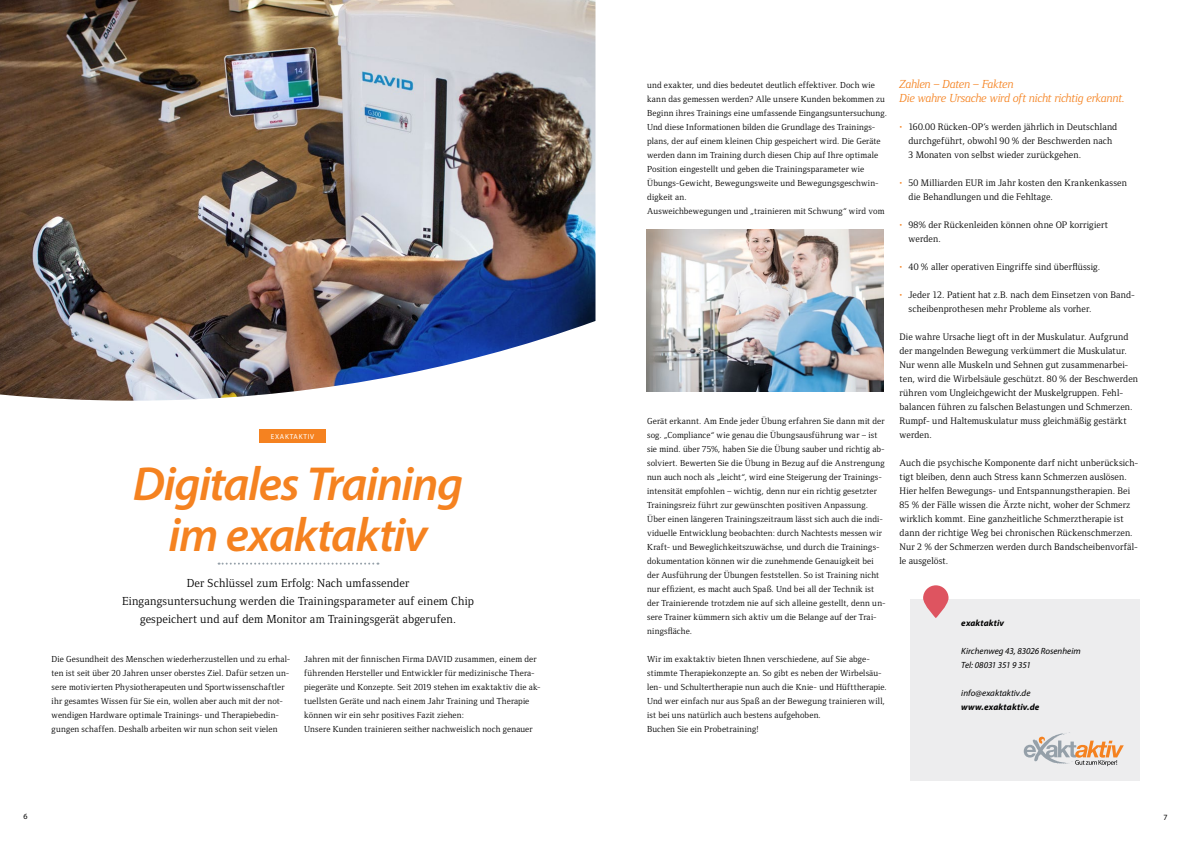
<style>
.page{position:relative;width:1191px;height:842px;background:#fff}
.page>*{position:absolute;margin:0;border:0;box-sizing:border-box;transform-origin:0 0}
.t1{font:italic 600 48px/51px "Myriad Pro";letter-spacing:-.03em;color:#f58220;text-align:center}
.t2{font:12px/18px "Foundry Form Serif";letter-spacing:.01em;color:#000;text-align:center}
.t3{font:italic 12px/14px "Foundry Form Serif";letter-spacing:-.015em;color:#f58220}
.t4{font:9.7px/14px "Foundry Form Serif";letter-spacing:.01em;color:#000}
.t5{font:9px/14px "Foundry Form Serif";letter-spacing:.015em;color:#000}
.t6{font:italic 9px/14px "Myriad Pro";color:#000}
.t7{font:italic 700 9px "Myriad Pro";letter-spacing:.015em;color:#000}
.t8{font:8px "Myriad Pro";color:#000}
.t9{font:7.2px "Myriad Pro";letter-spacing:.095em;color:#fff}
.s1{font-family:"Frutiger LT Com";font-weight:700;font-stretch:condensed;font-size:11px;color:#f58220}
</style>
<div class="page">
<div style="left:910px;top:599px;width:230px;height:182px;background:#ededee"></div>
<svg style="left:923px;top:585px;width:25px;height:33px"></svg>
<svg style="left:1023px;top:732px;width:100px;height:34px"></svg>
<svg style="left:219px;top:563px;width:159px;height:2px"></svg>
<img style="left:647px;top:229px;width:236px;height:162px">
<img style="left:0;top:0;width:595px;height:401px">
<div style="left:259px;top:429px;width:67px;height:14px;background:#f58220"></div>
<p class="t9" style="left:271px;top:432px;width:45px">EXAKTAKTIV</p>
<h1 class="t1" style="left:133px;top:457px;width:332px">Digitales Training im exaktaktiv</h1>
<h2 class="t2" style="left:122px;top:574px;width:353px">Der Schlüssel zum Erfolg: Nach umfassender<br>Eingangsuntersuchung werden die Trainingsparameter auf einem Chip gespeichert und auf dem Monitor am Trainingsgerät abgerufen.</h2>
<p class="t5" style="left:52px;top:652px;width:240px">Die Gesundheit des Menschen wiederherzustellen und zu erhal&shy;ten ist seit über 20 Jahren unser oberstes Ziel. Dafür setzen un&shy;sere motivierten Physiotherapeuten und Sportwissenschaftler ihr gesamtes Wissen für Sie ein, wollen aber auch mit der not&shy;wendigen Hardware optimale Trainings- und Therapiebedin&shy;gungen schaffen. Deshalb arbeiten wir nun schon seit vielen</p>
<p class="t5" style="left:304px;top:652px;width:238px">Jahren mit der finnischen Firma DAVID zusammen, einem der führenden Hersteller und Entwickler für medizinische Thera&shy;piegeräte und Konzepte. Seit 2019 stehen im exaktaktiv die ak&shy;tuellsten Geräte und nach einem Jahr Training und Therapie können wir ein sehr positives Fazit ziehen:<br>Unsere Kunden trainieren seither nachweislich noch genauer</p>
<p class="t5" style="left:647px;top:78px;width:241px">und exakter, und dies bedeutet deutlich effektiver. Doch wie kann das gemessen werden? Alle unsere Kunden bekommen zu Beginn ihres Trainings eine umfassende Eingangsuntersuchung.<br>Und diese Informationen bilden die Grundlage des Trainings&shy;plans, der auf einem kleinen Chip gespeichert wird. Die Geräte werden dann im Training durch diesen Chip auf Ihre optimale Position eingestellt und geben die Trainingsparameter wie Übungs-Gewicht, Bewegungsweite und Bewegungsgeschwin&shy;digkeit an.<br>Ausweichbewegungen und „trainieren mit Schwung“ wird vom</p>
<p class="t5" style="left:647px;top:414px;width:240px">Gerät erkannt. Am Ende jeder Übung erfahren Sie dann mit der sog. „Compliance“ wie genau die Übungsausführung war – ist sie mind. über 75%, haben Sie die Übung sauber und richtig ab&shy;solviert. Bewerten Sie die Übung in Bezug auf die Anstrengung nun auch noch als „leicht“, wird eine Steigerung der Trainings&shy;intensität empfohlen – wichtig, denn nur ein richtig gesetzter Trainingsreiz führt zur gewünschten positiven Anpassung.<br>Über einen längeren Trainingszeitraum lässt sich auch die indi&shy;viduelle Entwicklung beobachten: durch Nachtests messen wir Kraft- und Beweglichkeitszuwächse, und durch die Trainings&shy;dokumentation können wir die zunehmende Genauigkeit bei der Ausführung der Übungen feststellen. So ist Training nicht nur effizient, es macht auch Spaß. Und bei all der Technik ist der Trainierende trotzdem nie auf sich alleine gestellt, denn un&shy;sere Trainer kümmern sich aktiv um die Belange auf der Trai&shy;ningsfläche.</p>
<p class="t5" style="left:647px;top:652px;width:241px">Wir im exaktaktiv bieten Ihnen verschiedene, auf Sie abge&shy;stimmte Therapiekonzepte an. So gibt es neben der Wirbelsäu&shy;len- und Schultertherapie nun auch die Knie- und Hüfttherapie.<br>Und wer einfach nur aus Spaß an der Bewegung trainieren will, ist bei uns natürlich auch bestens aufgehoben.<br>Buchen Sie ein Probetraining!</p>
<h2 class="t3" style="left:899px;top:77px;width:227px">Zahlen – Daten – Fakten<br>Die wahre Ursache wird oft nicht richtig erkannt.</h2>
<p class="t4" style="left:908px;top:119px;width:210px;text-indent:-9px"><span class="s1">·</span> 160.00 Rücken-OP’s werden jährlich in Deutschland durchgeführt, obwohl 90 % der Beschwerden nach<br>3 Monaten von selbst wieder zurückgehen.</p>
<p class="t4" style="left:908px;top:175px;width:220px;text-indent:-9px"><span class="s1">·</span> 50 Milliarden EUR im Jahr kosten den Krankenkassen die Behandlungen und die Fehltage.</p>
<p class="t4" style="left:908px;top:217px;width:201px;text-indent:-9px"><span class="s1">·</span> 98% der Rückenleiden können ohne OP korrigiert werden.</p>
<p class="t4" style="left:899px;top:259px;width:202px"><span class="s1">·</span> 40 % aller operativen Eingriffe sind überflüssig.</p>
<p class="t4" style="left:908px;top:287px;width:228px;text-indent:-9px"><span class="s1">·</span> Jeder 12. Patient hat z.B. nach dem Einsetzen von Band&shy;scheibenprothesen mehr Probleme als vorher.</p>
<p class="t4" style="left:899px;top:329px;width:240px">Die wahre Ursache liegt oft in der Muskulatur. Aufgrund der mangelnden Bewegung verkümmert die Muskulatur.<br>Nur wenn alle Muskeln und Sehnen gut zusammenarbei&shy;ten, wird die Wirbelsäule geschützt. 80 % der Beschwerden rühren vom Ungleichgewicht der Muskelgruppen. Fehl&shy;balancen führen zu falschen Belastungen und Schmerzen.<br>Rumpf- und Haltemuskulatur muss gleichmäßig gestärkt werden.</p>
<p class="t4" style="left:899px;top:455px;width:240px">Auch die psychische Komponente darf nicht unberücksich&shy;tigt bleiben, denn auch Stress kann Schmerzen auslösen.<br>Hier helfen Bewegungs- und Entspannungstherapien. Bei 85 % der Fälle wissen die Ärzte nicht, woher der Schmerz wirklich kommt. Eine ganzheitliche Schmerztherapie ist dann der richtige Weg bei chronischen Rückenschmerzen.<br>Nur 2 % der Schmerzen werden durch Bandscheibenvorfäl&shy;le ausgelöst.</p>
<p class="t7" style="left:961px;top:617px;width:44px">exaktaktiv</p>
<p class="t6" style="left:961px;top:644px;width:121px">Kirchenweg 43, 83026 Rosenheim<br>Tel: 08031 351 9 351</p>
<p class="t6" style="left:961px;top:686px;width:71px">info@exaktaktiv.de</p>
<p class="t7" style="left:961px;top:701px;width:80px">www.exaktaktiv.de</p>
<p class="t8" style="left:23px;top:812px;width:6px">6</p>
<p class="t8" style="left:1163px;top:812px;width:6px">7</p>
</div>
